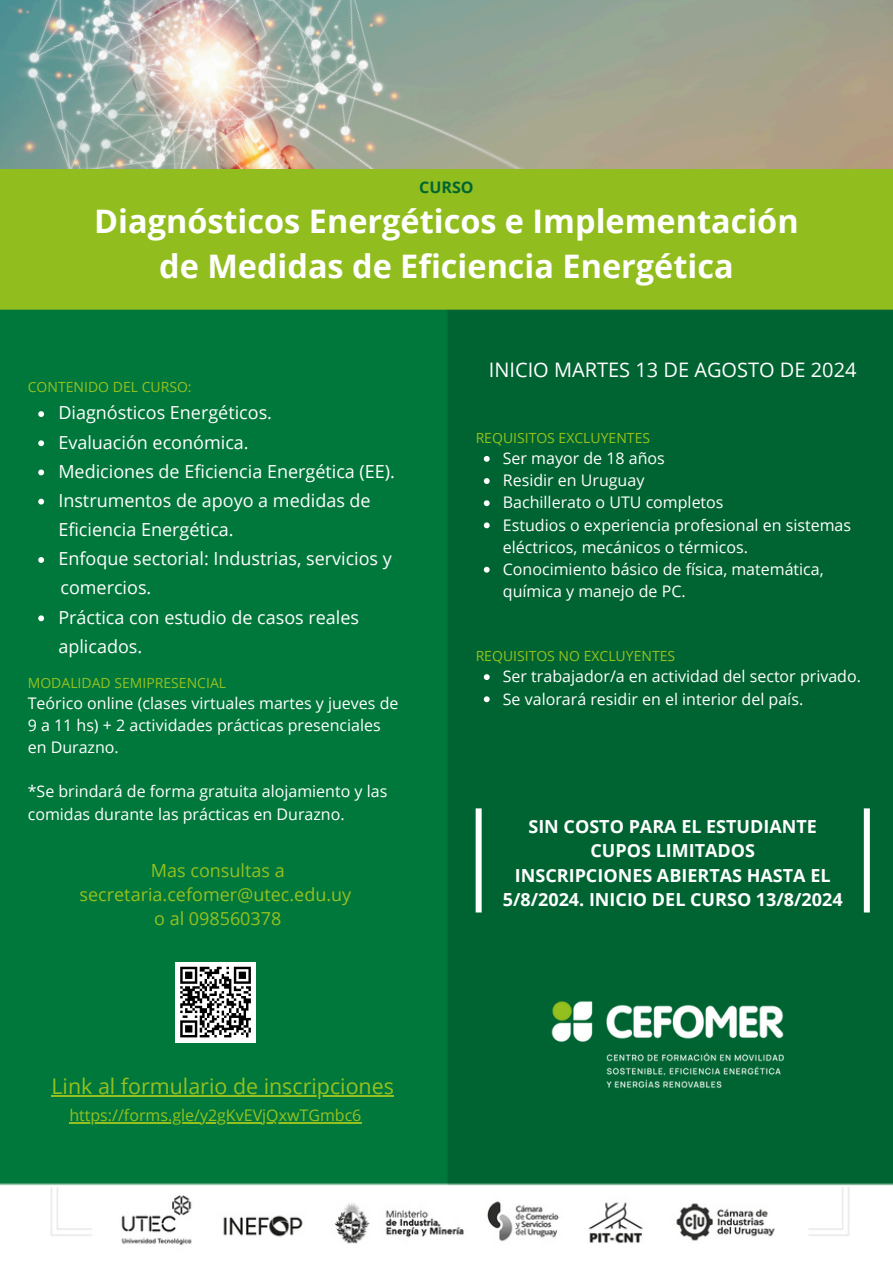
<style>
.page{position:relative;width:893px;height:1262px;background:#fff}
.page>*{position:absolute;margin:0;border:0;box-sizing:border-box;transform-origin:0 0}
.t1{font:700 32.4px/45px "Open Sans";color:#fff;text-align:center}
.t2{font:21.4px "Open Sans";color:#94c11f}
.t3{font:20px "Open Sans";color:#fff}
.t4{font:18px/29.2px "Open Sans";color:#fff}
.t5{font:700 18px/24.4px "Open Sans";color:#fff;text-align:center}
.t6{font:18px/24px "Open Sans";color:#94c11f;text-align:center}
.t7{font:16px/22.2px "Open Sans";color:#fff}
.t8{font:16px "Open Sans";color:#94c11f}
.t9{font:700 16px "Open Sans";color:#016533}
.t10{font:14px "Open Sans";color:#94c11f}
</style>
<div class="page">
<img style="left:0;top:168px;width:892px;height:1018px">
<img style="left:536px;top:989px;width:273px;height:113px">
<img style="left:0;top:0;width:892px;height:168px">
<img style="left:50px;top:1187px;width:800px;height:59px">
<div style="left:475px;top:808px;width:6px;height:104px;background:#fff"></div>
<div style="left:863px;top:808px;width:6px;height:104px;background:#fff"></div>
<div style="left:175px;top:961px;width:81px;height:81px;background:#fff"></div>
<svg style="left:180px;top:966px;width:71px;height:72px"></svg>
<svg style="left:38px;top:411px;width:6px;height:6px"></svg>
<svg style="left:38px;top:440px;width:6px;height:6px"></svg>
<svg style="left:38px;top:469px;width:6px;height:6px"></svg>
<svg style="left:38px;top:499px;width:6px;height:5px"></svg>
<svg style="left:38px;top:557px;width:6px;height:6px"></svg>
<svg style="left:38px;top:615px;width:6px;height:6px"></svg>
<svg style="left:484px;top:456px;width:5px;height:6px"></svg>
<svg style="left:484px;top:478px;width:5px;height:6px"></svg>
<svg style="left:484px;top:500px;width:5px;height:6px"></svg>
<svg style="left:484px;top:522px;width:5px;height:6px"></svg>
<svg style="left:484px;top:567px;width:5px;height:5px"></svg>
<svg style="left:484px;top:674px;width:5px;height:6px"></svg>
<svg style="left:484px;top:696px;width:5px;height:6px"></svg>
<hr style="left:51px;top:1095px;width:343px;height:1px;background:#94c11f">
<hr style="left:69px;top:1122px;width:293px;height:2px;background:#94c11f">
<p class="t9" style="left:419px;top:176px;width:56px">CURSO</p>
<p class="t1" style="left:94px;top:198px;width:706px">Diagnósticos Energéticos e Implementación de Medidas de Eficiencia Energética</p>
<p class="t10" style="left:28px;top:377px;width:165px">CONTENIDO DEL CURSO:</p>
<p class="t4" style="left:58px;top:398px;width:215px">Diagnósticos Energéticos.</p>
<p class="t4" style="left:58px;top:427px;width:192px">Evaluación económica.</p>
<p class="t4" style="left:58px;top:456px;width:338px">Mediciones de Eficiencia Energética (EE).</p>
<p class="t4" style="left:58px;top:485px;width:314px">Instrumentos de apoyo a medidas de<br>Eficiencia Energética.</p>
<h5 class="t4" style="left:58px;top:543px;width:335px">Enfoque sectorial: Industrias, servicios y</h5>
<p class="t4" style="left:60px;top:573px;width:92px">comercios.</p>
<p class="t4" style="left:58px;top:602px;width:302px">Práctica con estudio de casos reales aplicados.</p>
<p class="t10" style="left:28px;top:672px;width:200px">MODALIDAD SEMIPRESENCIAL</p>
<h3 class="t7" style="left:28px;top:691px;width:372px">Teórico online (clases virtuales martes y jueves de<br>9 a 11 hs) + 2 actividades prácticas presenciales en Durazno.</h3>
<p class="t7" style="left:28px;top:780px;width:361px">*Se brindará de forma gratuita alojamiento y las comidas durante las prácticas en Durazno.</p>
<p class="t6" style="left:80px;top:857px;width:273px">Mas consultas a secretaria.cefomer@utec.edu.uy o al 098560378</p>
<p class="t2" style="left:51px;top:1070px;width:344px">Link al formulario de inscripciones</p>
<h4 class="t8" style="left:69px;top:1104px;width:293px">https://forms.gle/y2gKvEVjQxwTGmbc6</h4>
<p class="t3" style="left:489px;top:355px;width:369px">INICIO MARTES 13 DE AGOSTO DE 2024</p>
<p class="t10" style="left:475px;top:428px;width:176px">REQUISITOS EXCLUYENTES</p>
<p class="t7" style="left:503px;top:447px;width:163px">Ser mayor de 18 años</p>
<h5 class="t7" style="left:503px;top:469px;width:143px">Residir en Uruguay</h5>
<h2 class="t7" style="left:503px;top:491px;width:222px">Bachillerato o UTU completos</h2>
<p class="t7" style="left:503px;top:513px;width:350px">Estudios o experiencia profesional en sistemas eléctricos, mecánicos o térmicos.</p>
<p class="t7" style="left:503px;top:557px;width:322px">Conocimiento básico de física, matemática, química y manejo de PC.</p>
<p class="t10" style="left:475px;top:646px;width:201px">REQUISITOS NO EXCLUYENTES</p>
<p class="t7" style="left:503px;top:665px;width:359px">Ser trabajador/a en actividad del sector privado.</p>
<p class="t7" style="left:503px;top:687px;width:302px">Se valorará residir en el interior del país.</p>
<p class="t5" style="left:503px;top:813px;width:341px">SIN COSTO PARA EL ESTUDIANTE<br>CUPOS LIMITADOS<br>INSCRIPCIONES ABIERTAS HASTA EL<br>5/8/2024. INICIO DEL CURSO 13/8/2024</p>
</div>
